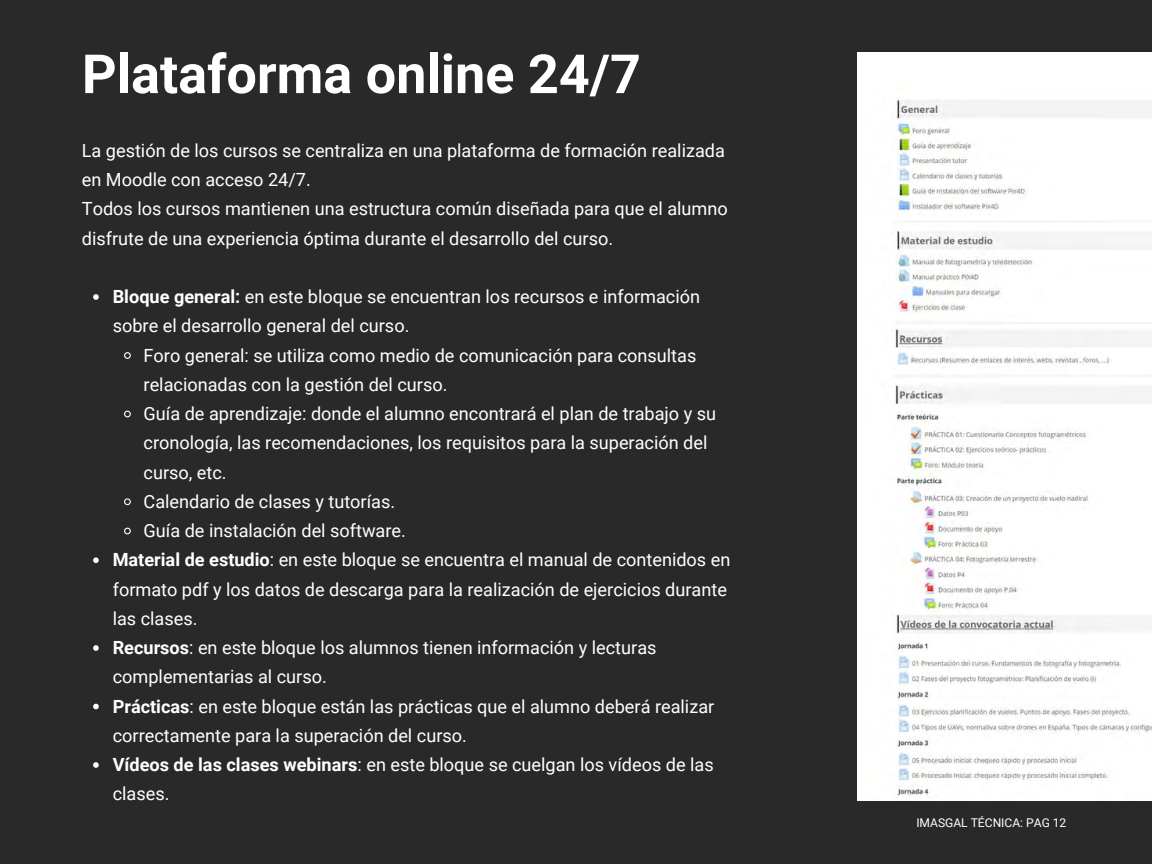
<style>
.page{position:relative;width:1152px;height:864px;background:#292929}
.page>*{position:absolute;margin:0;border:0;box-sizing:border-box;transform-origin:0 0}
.t1{font:700 54px "Roboto";color:#fff}
.t2{font:18.15px/29.2px "Roboto";color:#fff}
.t3{font:12px "Roboto";color:#fff}
.s1{font-weight:700}
</style>
<div class="page">
<img style="left:858px;top:52px;width:294px;height:748px">
<svg style="left:93px;top:294px;width:6px;height:6px"></svg>
<svg style="left:124px;top:352px;width:7px;height:7px"></svg>
<svg style="left:124px;top:410px;width:7px;height:8px"></svg>
<svg style="left:124px;top:498px;width:7px;height:8px"></svg>
<svg style="left:124px;top:527px;width:7px;height:8px"></svg>
<svg style="left:93px;top:557px;width:6px;height:6px"></svg>
<svg style="left:93px;top:645px;width:6px;height:6px"></svg>
<svg style="left:93px;top:704px;width:6px;height:5px"></svg>
<svg style="left:93px;top:762px;width:6px;height:6px"></svg>
<h1 class="t1" style="left:82px;top:43px;width:561px">Plataforma online 24/7</h1>
<p class="t2" style="left:82px;top:136px;width:648px">La gestión de los cursos se centraliza en una plataforma de formación realizada en Moodle con acceso 24/7.<br>Todos los cursos mantienen una estructura común diseñada para que el alumno disfrute de una experiencia óptima durante el desarrollo del curso.</p>
<p class="t2" style="left:113px;top:282px;width:589px"><span class="s1">Bloque general:</span> en este bloque se encuentran los recursos e información sobre el desarrollo general del curso.</p>
<p class="t2" style="left:144px;top:341px;width:554px">Foro general: se utiliza como medio de comunicación para consultas</p>
<p class="t2" style="left:144px;top:370px;width:305px">relacionadas con la gestión del curso.</p>
<p class="t2" style="left:144px;top:399px;width:574px">Guía de aprendizaje: donde el alumno encontrará el plan de trabajo y su</p>
<p class="t2" style="left:144px;top:429px;width:565px">cronología, las recomendaciones, los requisitos para la superación del</p>
<p class="t2" style="left:144px;top:458px;width:85px">curso, etc.</p>
<p class="t2" style="left:144px;top:487px;width:253px">Calendario de clases y tutorías.</p>
<p class="t2" style="left:144px;top:516px;width:264px">Guía de instalación del software.</p>
<p class="t2" style="left:113px;top:546px;width:619px"><span class="s1">Material de estudio</span>: en este bloque se encuentra el manual de contenidos en</p>
<p class="t2" style="left:113px;top:575px;width:616px">formato pdf y los datos de descarga para la realización de ejercicios durante</p>
<p class="t2" style="left:113px;top:604px;width:86px">las clases.</p>
<p class="t2" style="left:113px;top:633px;width:545px"><span class="s1">Recursos</span>: en este bloque los alumnos tienen información y lecturas</p>
<p class="t2" style="left:113px;top:663px;width:216px">complementarias al curso.</p>
<p class="t2" style="left:113px;top:692px;width:603px"><span class="s1">Prácticas</span>: en este bloque están las prácticas que el alumno deberá realizar</p>
<p class="t2" style="left:113px;top:721px;width:356px">correctamente para la superación del curso.</p>
<p class="t2" style="left:113px;top:750px;width:603px"><span class="s1">Vídeos de las clases webinars</span>: en este bloque se cuelgan los vídeos de las</p>
<p class="t2" style="left:113px;top:780px;width:58px">clases.</p>
<p class="t3" style="left:916px;top:816px;width:152px">IMASGAL TÉCNICA: PAG 12</p>
</div>
